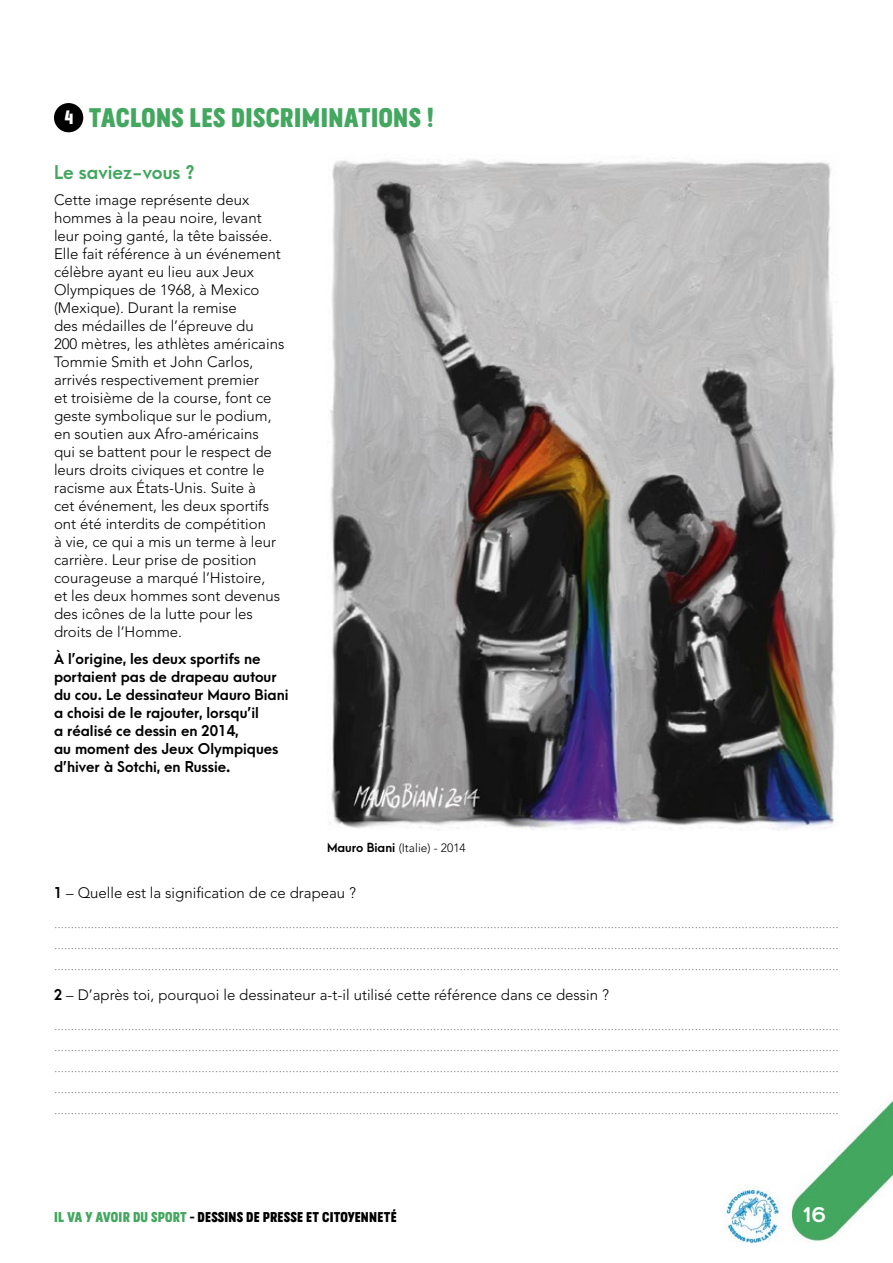
<style>
.page{position:relative;width:893px;height:1263px;background:#fff}
.page>*{position:absolute;margin:0;border:0;box-sizing:border-box;transform-origin:0 0}
.t1{font:27px "Blooms Headline";letter-spacing:.015em;color:#43a75f}
.t2{font:100 19.5px/21px "Averta";color:#646363;text-align:justify}
.t3{font:600 18.3px "Sinkin Sans 600";color:#fff}
.t4{font:700 18px "Arca Majora 3";color:#43a75f}
.t5{font:300 15px/18px "Avenir LT Std";color:#000}
.t6{font:700 14.25px/18px "Arca Majora 3";color:#000}
.t7{font:14.25px "Blooms Headline";letter-spacing:.015em;color:#000}
.t8{font:300 12px "Avenir LT Std";color:#000}
.s1{font-size:19.35px;color:#fff}
.s2{font-family:"Arca Majora 3";font-weight:700}
.s3{font-family:"Arca Majora 3";font-weight:700;font-size:14.25px}
.s4{color:#43a75f}
</style>
<div class="page">
<img style="left:54px;top:103px;width:839px;height:1141px">
<div style="left:54px;top:103px;width:29px;height:29px;background:#000;border-radius:50%"></div>
<img style="left:327px;top:154px;width:512px;height:676px">
<h1 class="t1" style="left:65px;top:96px;width:371px"><span class="s1">4</span> TACLONS LES DISCRIMINATIONS !</h1>
<p class="t4" style="left:54px;top:156px;width:142px">Le saviez-vous ?</p>
<p class="t5" style="left:54px;top:191px;width:232px">Cette image représente deux hommes à la peau noire, levant leur poing ganté, la tête baissée.<br>Elle fait référence à un événement célèbre ayant eu lieu aux Jeux<br>Olympiques de 1968, à Mexico (Mexique). Durant la remise<br>des médailles de l’épreuve du<br>200 mètres, les athlètes américains<br>Tommie Smith et John Carlos, arrivés respectivement premier<br>et troisième de la course, font ce geste symbolique sur le podium, en soutien aux Afro-américains<br>qui se battent pour le respect de leurs droits civiques et contre le racisme aux États-Unis. Suite à<br>cet événement, les deux sportifs ont été interdits de compétition<br>à vie, ce qui a mis un terme à leur carrière. Leur prise de position courageuse a marqué l’Histoire,<br>et les deux hommes sont devenus des icônes de la lutte pour les droits de l’Homme.</p>
<p class="t6" style="left:54px;top:648px;width:236px">À l’origine, les deux sportifs ne portaient pas de drapeau autour du cou. Le dessinateur Mauro Biani a choisi de le rajouter, lorsqu’il<br>a réalisé ce dessin en 2014,<br>au moment des Jeux Olympiques d’hiver à Sotchi, en Russie.</p>
<p class="t8" style="left:327px;top:841px;width:140px"><span class="s2">Mauro Biani</span> (Italie) - 2014</p>
<p class="t5" style="left:54px;top:884px;width:304px"><span class="s3">1</span> – Quelle est la signification de ce drapeau ?</p>
<p class="t2" style="left:54px;top:910px;width:786px">.......................................................................................................................................................................................................................................... .......................................................................................................................................................................................................................................... ..........................................................................................................................................................................................................................................</p>
<p class="t5" style="left:54px;top:986px;width:557px"><span class="s3">2</span> – D’après toi, pourquoi le dessinateur a-t-il utilisé cette référence dans ce dessin ?</p>
<p class="t2" style="left:54px;top:1012px;width:786px">.......................................................................................................................................................................................................................................... .......................................................................................................................................................................................................................................... .......................................................................................................................................................................................................................................... .......................................................................................................................................................................................................................................... ..........................................................................................................................................................................................................................................</p>
<p class="t7" style="left:54px;top:1206px;width:344px"><span class="s4">IL VA Y AVOIR DU SPORT</span> - DESSINS DE PRESSE ET CITOYENNETÉ</p>
<p class="t3" style="left:803px;top:1198px;width:24px">16</p>
</div>
